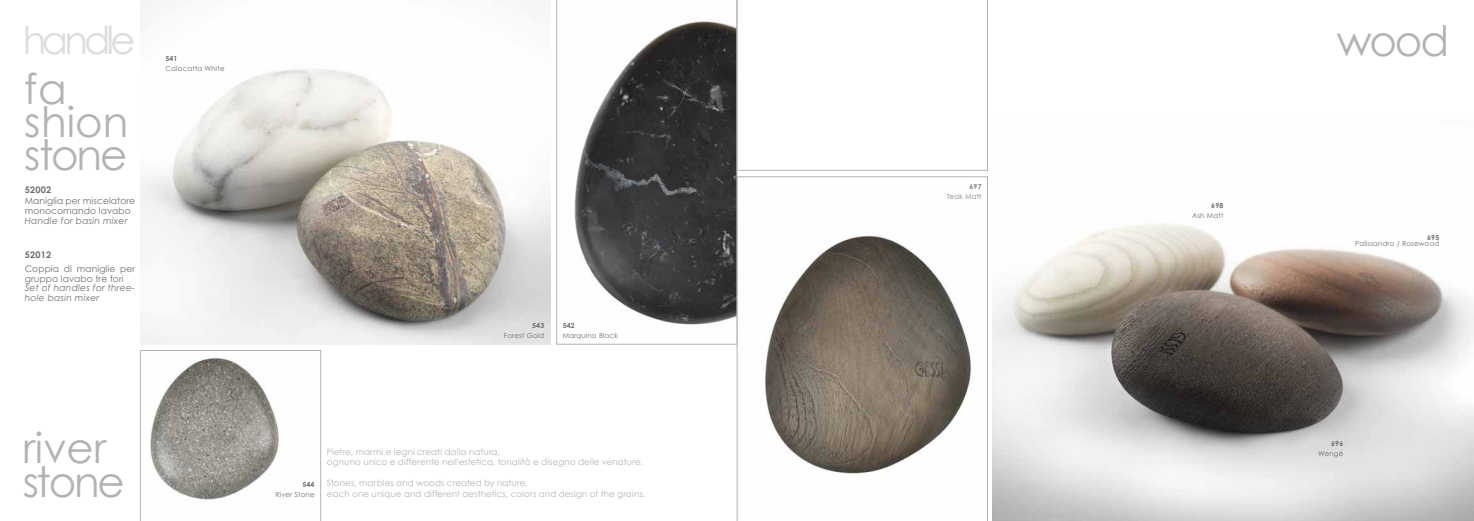
<style>
.page{position:relative;width:1474px;height:521px;background:#fff}
.page>*{position:absolute;margin:0;border:0;box-sizing:border-box;transform-origin:0 0}
.t1{font:42px/33.2px "Century Gothic";color:#b1b4b6}
.t2{font:42px/33.2px "Century Gothic";letter-spacing:-.025em;color:#b1b4b6}
.t3{font:42px "Century Gothic";letter-spacing:-.05em;color:#b1b4b6}
.t4{font:38.5px "Century Gothic";letter-spacing:-.1em;color:#dcddde}
.t5{font:9.1px/9.6px "Century Gothic";letter-spacing:.01em;color:#6d6e71}
.t6{font:italic 9.1px/9.6px "Century Gothic";letter-spacing:.025em;color:#6d6e71}
.t7{font:700 9.1px "Century Gothic";letter-spacing:.025em;color:#6d6e71}
.t8{font:8.75px/10.5px "Century Gothic";letter-spacing:.01em;color:#b1b4b6}
.t9{font:7px "Century Gothic";letter-spacing:.025em;color:#6d6e71}
.t10{font:700 7px "Century Gothic";letter-spacing:.025em;color:#6d6e71}
.t11{font:7px "Century Gothic";letter-spacing:.025em;color:#808285}
.t12{font:700 7px "Century Gothic";color:#808285}
</style>
<div class="page">
<img style="left:992px;top:224px;width:481px;height:297px">
<svg style="left:737px;top:177px;width:250px;height:344px"></svg>
<img style="left:140px;top:0;width:410px;height:344px">
<svg style="left:140px;top:350px;width:181px;height:171px"></svg>
<svg style="left:556px;top:0;width:181px;height:344px"></svg>
<svg style="left:737px;top:0;width:250px;height:170px"></svg>
<h2 class="t4" style="left:22px;top:16px;width:115px">handle</h2>
<h1 class="t1" style="left:25px;top:71px;width:105px">fa shion stone</h1>
<p class="t7" style="left:25px;top:183px;width:28px">52002</p>
<p class="t5" style="left:25px;top:196px;width:112px">Maniglia per miscelatore monocomando lavabo</p>
<p class="t6" style="left:25px;top:215px;width:104px">Handle for basin mixer</p>
<p class="t7" style="left:25px;top:249px;width:28px">52012</p>
<p class="t5" style="left:25px;top:264px;width:112px">Coppia di maniglie per gruppo lavabo tre fori</p>
<p class="t6" style="left:25px;top:283px;width:112px">Set of handles for three&shy;hole basin mixer</p>
<p class="t10" style="left:165px;top:54px;width:14px">541</p>
<p class="t9" style="left:165px;top:64px;width:61px">Calacatta White</p>
<h1 class="t2" style="left:22px;top:431px;width:104px">river stone</h1>
<p class="t10" style="left:532px;top:321px;width:14px">543</p>
<p class="t9" style="left:504px;top:331px;width:42px">Forest Gold</p>
<p class="t10" style="left:562px;top:321px;width:14px">542</p>
<p class="t9" style="left:562px;top:331px;width:57px">Marquina Black</p>
<p class="t10" style="left:302px;top:480px;width:14px">544</p>
<p class="t9" style="left:275px;top:490px;width:41px">River Stone</p>
<p class="t8" style="left:327px;top:446px;width:317px">Pietre, marmi e legni creati dalla natura,<br>ognuno unico e differente nell'estetica, tonalità e disegno delle venature.</p>
<p class="t8" style="left:327px;top:478px;width:320px">Stones, marbles and woods created by nature,<br>each one unique and different aesthetics, colors and design of the grains.</p>
<p class="t12" style="left:969px;top:182px;width:14px">697</p>
<p class="t11" style="left:946px;top:192px;width:36px">Teak Matt</p>
<p class="t10" style="left:1211px;top:201px;width:14px">698</p>
<p class="t9" style="left:1192px;top:211px;width:33px">Ash Matt</p>
<h1 class="t3" style="left:1336px;top:16px;width:114px">wood</h1>
<p class="t10" style="left:1426px;top:233px;width:14px">695</p>
<p class="t9" style="left:1354px;top:239px;width:86px">Palissandro / Rosewood</p>
<p class="t10" style="left:1331px;top:439px;width:14px">696</p>
<p class="t9" style="left:1318px;top:449px;width:27px">Wengé</p>
</div>
